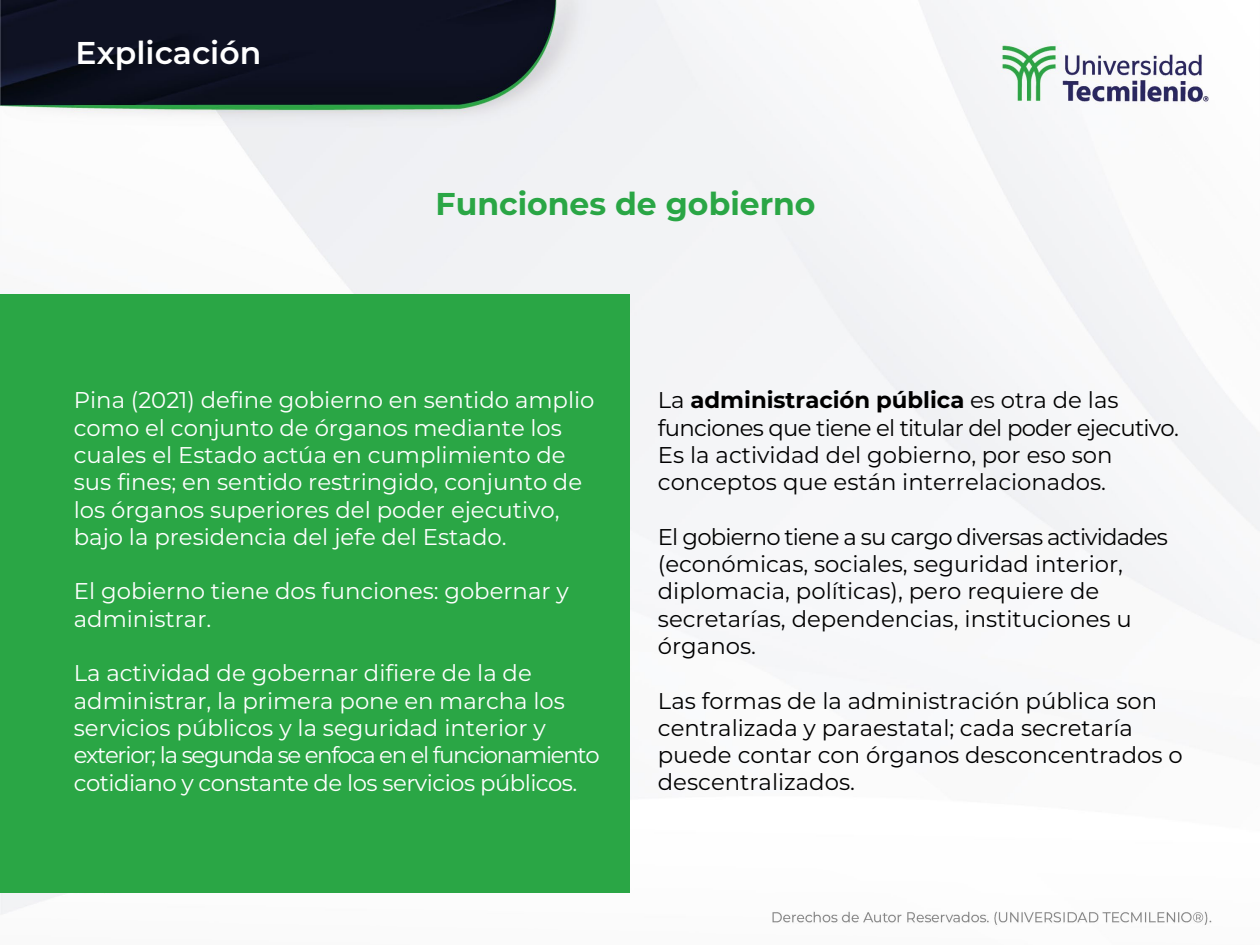
<style>
.page{position:relative;width:1260px;height:945px;background:#fff}
.page>*{position:absolute;margin:0;border:0;box-sizing:border-box;transform-origin:0 0}
.t1{font:700 31.5px "Montserrat";color:#2aa645}
.t2{font:600 31.5px "Montserrat";color:#fff}
.t3{font:22.75px/27.3px "Montserrat";color:#fff}
.t4{font:22.75px/27.3px "Montserrat";color:#000}
.s1{font-weight:700}
</style>
<div class="page">
<img style="left:0;top:0;width:1260px;height:925px">
<div style="left:0;top:294px;width:630px;height:598px;background:#2aa645"></div>
<h1 class="t2" style="left:76px;top:31px;width:187px">Explicación</h1>
<p class="t1" style="left:436px;top:181px;width:382px">Funciones de gobierno</p>
<p class="t3" style="left:74px;top:386px;width:522px">Pina (2021) define gobierno en sentido amplio como el conjunto de órganos mediante los cuales el Estado actúa en cumplimiento de sus fines; en sentido restringido, conjunto de los órganos superiores del poder ejecutivo, bajo la presidencia del jefe del Estado.</p>
<p class="t3" style="left:74px;top:577px;width:496px">El gobierno tiene dos funciones: gobernar y administrar.</p>
<p class="t3" style="left:74px;top:659px;width:528px">La actividad de gobernar difiere de la de administrar, la primera pone en marcha los servicios públicos y la seguridad interior y exterior; la segunda se enfoca en el funcionamiento cotidiano y constante de los servicios públicos.</p>
<p class="t4" style="left:658px;top:386px;width:523px">La <span class="s1">administración pública</span> es otra de las funciones que tiene el titular del poder ejecutivo.<br>Es la actividad del gobierno, por eso son conceptos que están interrelacionados.</p>
<p class="t4" style="left:658px;top:522px;width:511px">El gobierno tiene a su cargo diversas actividades (económicas, sociales, seguridad interior, diplomacia, políticas), pero requiere de secretarías, dependencias, instituciones u órganos.</p>
<p class="t4" style="left:658px;top:686px;width:526px">Las formas de la administración pública son centralizada y paraestatal; cada secretaría puede contar con órganos desconcentrados o descentralizados.</p>
</div>
